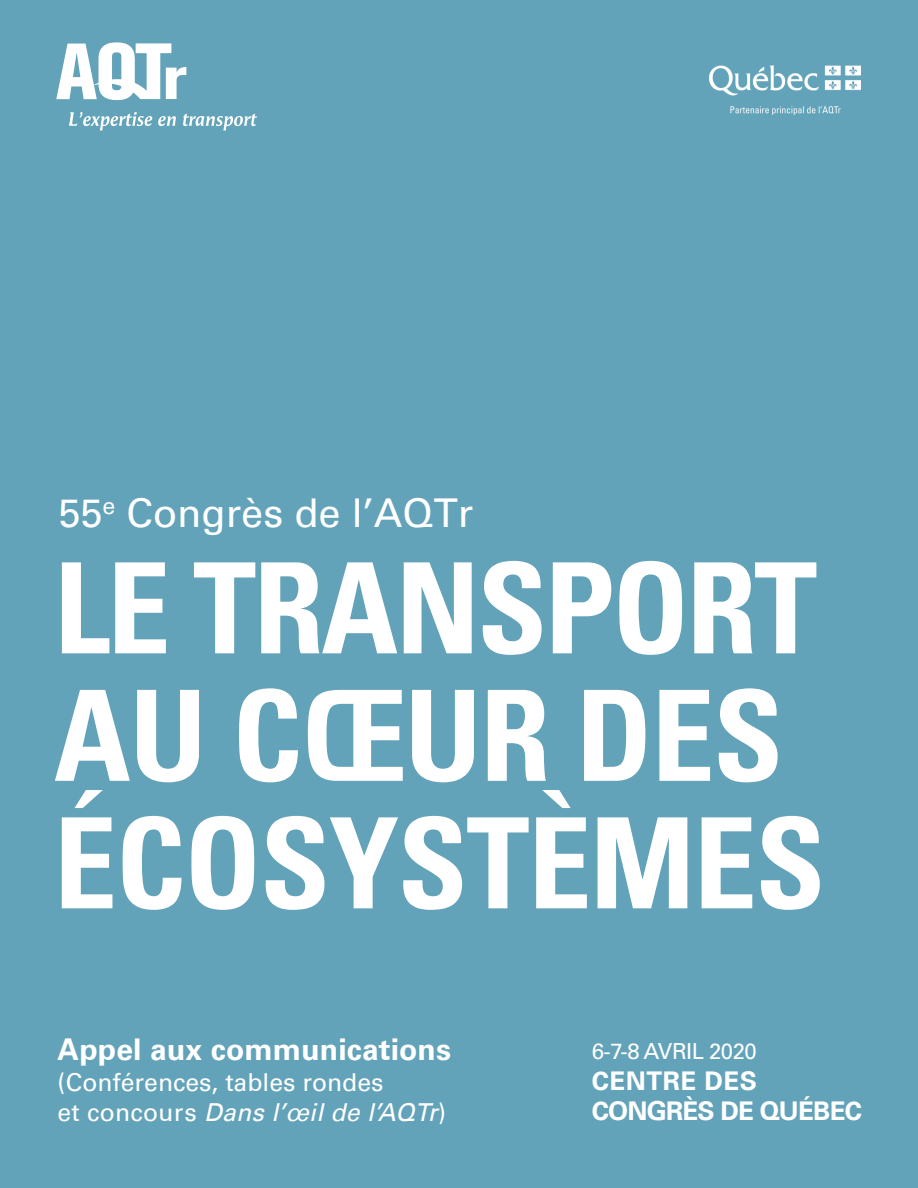
<style>
.page{position:relative;width:918px;height:1188px;background:#63a3b9}
.page>*{position:absolute;margin:0;border:0;box-sizing:border-box;transform-origin:0 0}
.t1{font:700 condensed 126px/127.5px "Univers 67";letter-spacing:-.01em;color:#fff}
.t2{font:39.75px "Univers LT Pro 55 Roman";color:#fff}
.t3{font:700 30px "Univers 65";letter-spacing:.005em;color:#fff}
.t4{font:700 25.8px/30px "Univers 65";letter-spacing:-.03em;color:#fff}
.t5{font:24.75px/29.7px "Univers LT Pro 55 Roman";color:#fff}
.t6{font:22.2px "Univers LT Pro 55 Roman";letter-spacing:-.025em;color:#fff}
.s1{font-family:"Univers LT";font-style:italic}
</style>
<div class="page">
<svg style="left:69px;top:112px;width:83px;height:19px"></svg>
<svg style="left:158px;top:116px;width:18px;height:10px"></svg>
<svg style="left:183px;top:114px;width:74px;height:17px"></svg>
<svg style="left:56px;top:42px;width:130px;height:58px"></svg>
<img style="left:709px;top:66px;width:152px;height:49px">
<p class="t2" style="left:58px;top:486px;width:416px">55<sup>e</sup> Congrès de l’AQTr</p>
<p class="t1" style="left:54px;top:544px;width:773px">LE TRANSPORT<br>AU CŒUR DES<br>ÉCOSYSTÈMES</p>
<p class="t3" style="left:58px;top:1032px;width:395px">Appel aux communications</p>
<p class="t5" style="left:58px;top:1066px;width:390px">(Conférences, tables rondes<br>et concours <span class="s1">Dans l’œil de l’AQTr</span>)</p>
<p class="t6" style="left:592px;top:1036px;width:166px">6-7-8 AVRIL 2020</p>
<p class="t4" style="left:592px;top:1066px;width:272px">CENTRE DES<br>CONGRÈS DE QUÉBEC</p>
</div>
